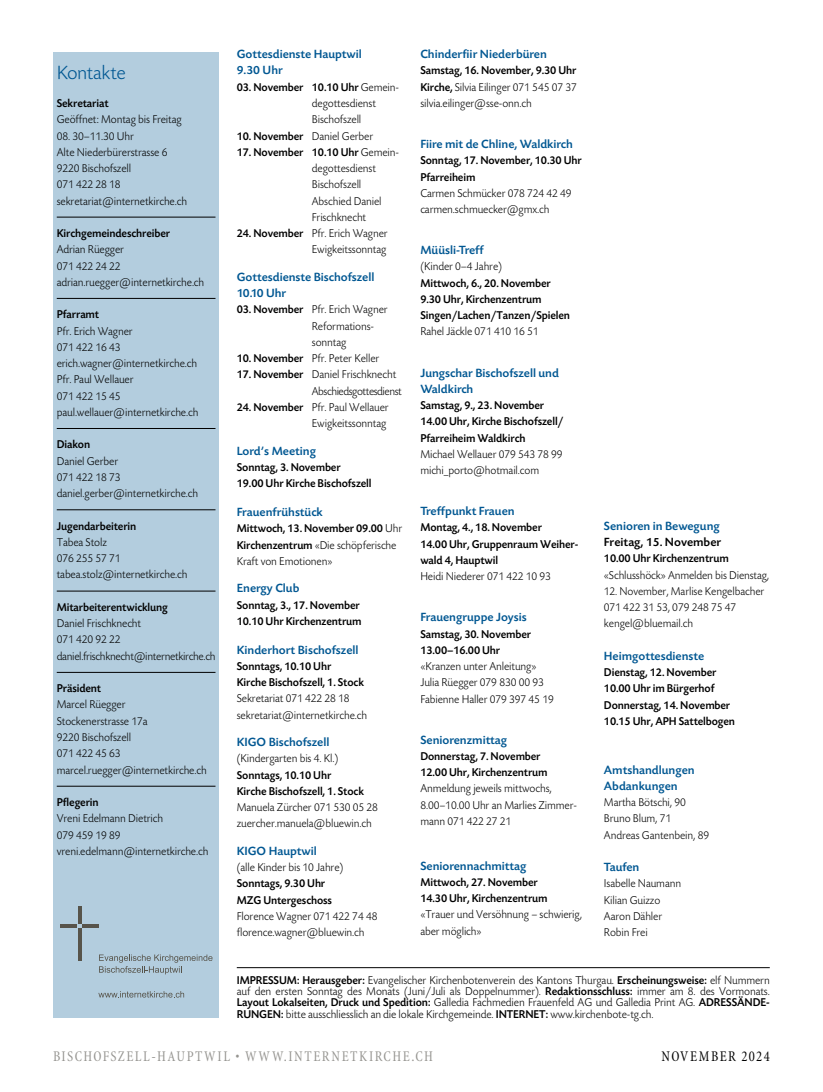
<style>
.page{position:relative;width:823px;height:1092px;background:#fff}
.page>*{position:absolute;margin:0;border:0;box-sizing:border-box;transform-origin:0 0}
.t1{font:300 20px "Today SBOP";letter-spacing:-.025em;color:#005792}
.t2{font:condensed 15px "Minion";letter-spacing:.105em;color:#959490;scale:.95 1}
.t3{font:condensed 15px "Minion";letter-spacing:.095em;color:#000;scale:.95 1}
.t4{font:500 12.5px/16.2px "Today SBOP";color:#005792}
.t5{font:500 12.5px "Today SBOP";color:#000}
.t6{font:300 11.88px/16.2px "Today SBOP";letter-spacing:-.01em;color:#000;scale:.95 1}
.t7{font:500 11.88px/16.2px "Today SBOP";letter-spacing:-.01em;color:#000;scale:.95 1}
.t8{font:300 11.88px/16.2px "Today SBOP";letter-spacing:-.04em;color:#000;scale:.95 1}
.s1{font-weight:500}
.s2{font-weight:300}
</style>
<div class="page">
<hr style="left:237px;top:967px;width:532px;height:1px;background:#000">
<div style="left:53px;top:52px;width:166px;height:965px;background:#b3cdde"></div>
<hr style="left:57px;top:217px;width:158px;height:1px;background:#000">
<hr style="left:57px;top:298px;width:158px;height:1px;background:#000">
<hr style="left:57px;top:428px;width:158px;height:1px;background:#000">
<hr style="left:57px;top:509px;width:158px;height:1px;background:#000">
<hr style="left:57px;top:591px;width:158px;height:1px;background:#000">
<hr style="left:57px;top:672px;width:158px;height:1px;background:#000">
<hr style="left:57px;top:786px;width:158px;height:1px;background:#000">
<hr style="left:78px;top:928px;width:3px;height:32px;background:#57544b">
<hr style="left:78px;top:906px;width:3px;height:17px;background:#57544b">
<hr style="left:82px;top:924px;width:17px;height:3px;background:#57544b">
<hr style="left:60px;top:924px;width:17px;height:3px;background:#57544b">
<svg style="left:99px;top:954px;width:113px;height:20px"></svg>
<svg style="left:98px;top:991px;width:86px;height:6px"></svg>
<h1 class="t1" style="left:57px;top:62px;width:70px">Kontakte</h1>
<p class="t7" style="left:57px;top:95px;width:56px">Sekretariat</p>
<p class="t6" style="left:57px;top:112px;width:133px">Geöffnet: Montag bis Freitag</p>
<p class="t6" style="left:57px;top:128px;width:139px">08. 30–11.30 Uhr<br>Alte Niederbürerstrasse 6<br>9220 Bischofszell<br>071 422 28 18 sekretariat@internetkirche.ch</p>
<p class="t7" style="left:57px;top:225px;width:121px">Kirchgemeindeschreiber</p>
<p class="t6" style="left:57px;top:242px;width:157px">Adrian Rüegger<br>071 422 24 22 adrian.ruegger@internetkirche.ch</p>
<p class="t7" style="left:57px;top:307px;width:46px">Pfarramt</p>
<p class="t6" style="left:57px;top:323px;width:150px">Pfr. Erich Wagner<br>071 422 16 43 erich.wagner@internetkirche.ch<br>Pfr. Paul Wellauer<br>071 422 15 45 paul.wellauer@internetkirche.ch</p>
<p class="t7" style="left:57px;top:437px;width:37px">Diakon</p>
<p class="t6" style="left:57px;top:453px;width:150px">Daniel Gerber<br>071 422 18 73 daniel.gerber@internetkirche.ch</p>
<p class="t7" style="left:57px;top:518px;width:85px">Jugendarbeiterin</p>
<p class="t6" style="left:57px;top:534px;width:139px">Tabea Stolz<br>076 255 57 71 tabea.stolz@internetkirche.ch</p>
<p class="t7" style="left:57px;top:599px;width:118px">Mitarbeiterentwicklung</p>
<p class="t6" style="left:57px;top:615px;width:168px">Daniel Frischknecht<br>071 420 92 22 daniel.frischknecht@internetkirche.ch</p>
<p class="t7" style="left:57px;top:680px;width:48px">Präsident</p>
<p class="t6" style="left:57px;top:697px;width:159px">Marcel Rüegger<br>Stockenerstrasse 17a<br>9220 Bischofszell<br>071 422 45 63 marcel.ruegger@internetkirche.ch</p>
<p class="t7" style="left:57px;top:794px;width:46px">Pflegerin</p>
<p class="t6" style="left:57px;top:810px;width:161px">Vreni Edelmann Dietrich<br>079 459 19 89 vreni.edelmann@internetkirche.ch</p>
<p class="t4" style="left:237px;top:46px;width:127px">Gottesdienste Hauptwil<br>9.30 Uhr</p>
<p class="t6" style="left:312px;top:79px;width:93px;text-indent:-75px"><span class="s1">03. November 10.10 Uhr</span> Gemein&shy;degottesdienst<br>Bischofszell</p>
<p class="t6" style="left:237px;top:128px;width:145px"><span class="s1">10. November</span> Daniel Gerber</p>
<p class="t6" style="left:312px;top:144px;width:93px;text-indent:-75px"><span class="s1">17. November 10.10 Uhr</span> Gemein&shy;degottesdienst<br>Bischofszell<br>Abschied Daniel<br>Frischknecht</p>
<p class="t6" style="left:237px;top:225px;width:160px;text-align:right"><span class="s1">24. November</span> Pfr. Erich Wagner<br>Ewigkeitssonntag</p>
<p class="t4" style="left:237px;top:269px;width:139px">Gottesdienste Bischofszell<br>10.10 Uhr</p>
<p class="t6" style="left:312px;top:302px;width:81px;text-indent:-75px"><span class="s1">03. November</span> Pfr. Erich Wagner<br>Reformations&shy;sonntag</p>
<p class="t6" style="left:237px;top:350px;width:151px"><span class="s1">10. November</span> Pfr. Peter Keller</p>
<p class="t8" style="left:312px;top:367px;width:96px;text-indent:-75px"><span class="s1">17. November</span> Daniel Frischknecht<br>Abschiedsgottesdienst</p>
<p class="t6" style="left:237px;top:399px;width:161px;text-align:right"><span class="s1">24. November</span> Pfr. Paul Wellauer<br>Ewigkeitssonntag</p>
<p class="t4" style="left:237px;top:443px;width:81px">Lord’s Meeting</p>
<p class="t7" style="left:237px;top:459px;width:143px">Sonntag, 3. November<br>19.00 Uhr Kirche Bischofszell</p>
<p class="t4" style="left:237px;top:504px;width:87px">Frauenfrühstück</p>
<p class="t7" style="left:237px;top:520px;width:176px">Mittwoch, 13. November 09.00 <span class="s2">Uhr<br></span>Kirchenzentrum <span class="s2">«Die schöpferische<br>Kraft von Emotionen»</span></p>
<p class="t4" style="left:237px;top:580px;width:64px">Energy Club</p>
<p class="t7" style="left:237px;top:597px;width:133px">Sonntag, 3., 17. November<br>10.10 Uhr Kirchenzentrum</p>
<p class="t4" style="left:237px;top:641px;width:123px">Kinderhort Bischofszell</p>
<p class="t7" style="left:237px;top:658px;width:135px">Sonntags, 10.10 Uhr<br>Kirche Bischofszell, 1. Stock</p>
<p class="t6" style="left:237px;top:690px;width:139px">Sekretariat 071 422 28 18 sekretariat@internetkirche.ch</p>
<p class="t4" style="left:237px;top:734px;width:94px">KIGO Bischofszell</p>
<p class="t6" style="left:237px;top:750px;width:108px">(Kindergarten bis 4. Kl.)</p>
<p class="t7" style="left:237px;top:767px;width:135px">Sonntags, 10.10 Uhr<br>Kirche Bischofszell, 1. Stock</p>
<p class="t6" style="left:237px;top:799px;width:150px">Manuela Zürcher 071 530 05 28 zuercher.manuela@bluewin.ch</p>
<p class="t4" style="left:237px;top:843px;width:82px">KIGO Hauptwil</p>
<p class="t6" style="left:237px;top:859px;width:114px">(alle Kinder bis 10 Jahre)</p>
<p class="t7" style="left:237px;top:875px;width:102px">Sonntags, 9.30 Uhr<br>MZG Untergeschoss</p>
<p class="t6" style="left:237px;top:908px;width:149px">Florence Wagner 071 422 74 48 florence.wagner@bluewin.ch</p>
<p class="t4" style="left:420px;top:46px;width:128px">Chinderfiir Niederbüren</p>
<p class="t6" style="left:420px;top:63px;width:166px;text-align:justify"><span class="s1">Samstag, 16. November, 9.30 Uhr Kirche,</span> Silvia Eilinger 071 545 07 37 silvia.eilinger@sse-onn.ch</p>
<p class="t4" style="left:420px;top:136px;width:154px">Fiire mit de Chline, Waldkirch</p>
<p class="t7" style="left:420px;top:153px;width:171px">Sonntag, 17. November, 10.30 Uhr<br>Pfarreiheim</p>
<p class="t6" style="left:420px;top:185px;width:161px">Carmen Schmücker 078 724 42 49 carmen.schmuecker@gmx.ch</p>
<p class="t4" style="left:420px;top:242px;width:65px">Müüsli-Treff</p>
<p class="t6" style="left:420px;top:259px;width:87px">(Kinder 0–4 Jahre)</p>
<p class="t7" style="left:420px;top:275px;width:159px">Mittwoch, 6., 20. November<br>9.30 Uhr, Kirchenzentrum<br>Singen/Lachen/Tanzen/Spielen</p>
<p class="t6" style="left:420px;top:324px;width:126px">Rahel Jäckle 071 410 16 51</p>
<p class="t4" style="left:420px;top:365px;width:140px">Jungschar Bischofszell und<br>Waldkirch</p>
<p class="t7" style="left:420px;top:397px;width:152px">Samstag, 9., 23. November<br>14.00 Uhr, Kirche Bischofszell/<br>Pfarreiheim Waldkirch</p>
<p class="t6" style="left:420px;top:446px;width:151px">Michael Wellauer 079 543 78 99 michi_porto@hotmail.com</p>
<p class="t4" style="left:420px;top:503px;width:96px">Treffpunkt Frauen</p>
<p class="t7" style="left:420px;top:520px;width:168px">Montag, 4., 18. November<br>14.00 Uhr, Gruppenraum Weiher&shy;wald 4, Hauptwil</p>
<p class="t6" style="left:420px;top:568px;width:139px">Heidi Niederer 071 422 10 93</p>
<p class="t4" style="left:420px;top:609px;width:108px">Frauengruppe Joysis</p>
<p class="t7" style="left:420px;top:626px;width:118px">Samstag, 30. November<br>13.00–16.00 Uhr</p>
<p class="t6" style="left:420px;top:658px;width:142px">«Kranzen unter Anleitung»<br>Julia Rüegger 079 830 00 93<br>Fabienne Haller 079 397 45 19</p>
<p class="t4" style="left:420px;top:731px;width:88px">Seniorenzmittag</p>
<p class="t7" style="left:420px;top:748px;width:135px">Donnerstag, 7. November<br>12.00 Uhr, Kirchenzentrum</p>
<p class="t6" style="left:420px;top:781px;width:166px">Anmeldung jeweils mittwochs,<br>8.00–10.00 Uhr an Marlies Zimmer&shy;mann 071 422 27 21</p>
<p class="t4" style="left:420px;top:857px;width:107px">Seniorennachmittag</p>
<p class="t7" style="left:420px;top:874px;width:135px">Mittwoch, 27. November<br>14.30 Uhr, Kirchenzentrum</p>
<p class="t6" style="left:420px;top:906px;width:172px">«Trauer und Versöhnung – schwierig, aber möglich»</p>
<p class="t4" style="left:603px;top:518px;width:117px">Senioren in Bewegung</p>
<p class="t5" style="left:603px;top:535px;width:119px">Freitag, 15. November</p>
<p class="t7" style="left:603px;top:550px;width:133px">10.00 Uhr Kirchenzentrum</p>
<p class="t6" style="left:603px;top:567px;width:175px">«Schlusshöck» Anmelden bis Dienstag,</p>
<p class="t6" style="left:603px;top:583px;width:170px">12. November, Marlise Kengelbacher<br>071 422 31 53, 079 248 75 47 kengel@bluemail.ch</p>
<p class="t4" style="left:603px;top:648px;width:102px">Heimgottesdienste</p>
<p class="t7" style="left:603px;top:664px;width:139px">Dienstag, 12. November<br>10.00 Uhr im Bürgerhof<br>Donnerstag, 14. November<br>10.15 Uhr, APH Sattelbogen</p>
<p class="t4" style="left:603px;top:761px;width:92px">Amtshandlungen<br>Abdankungen</p>
<p class="t6" style="left:603px;top:794px;width:112px">Martha Bötschi, 90<br>Bruno Blum, 71<br>Andreas Gantenbein, 89</p>
<p class="t4" style="left:603px;top:859px;width:37px">Taufen</p>
<p class="t6" style="left:603px;top:875px;width:83px">Isabelle Naumann<br>Kilian Guizzo<br>Aaron Dähler<br>Robin Frei</p>
<p class="t6" style="left:237px;top:974px;width:562px;line-height:11.2px;text-align:justify"><span class="s1">IMPRESSUM: Herausgeber:</span> Evangelischer Kirchenbotenverein des Kantons Thurgau. <span class="s1">Erscheinungsweise:</span> elf Nummern auf den ersten Sonntag des Monats (Juni/Juli als Doppelnummer). <span class="s1">Redaktionsschluss:</span> immer am 8. des Vormonats.<br><span class="s1">Layout Lokalseiten, Druck und Spedition:</span> Galledia Fachmedien Frauenfeld AG und Galledia Print AG. <span class="s1">ADRESSÄNDE-RUNGEN:</span> bitte ausschliesslich an die lokale Kirchgemeinde. <span class="s1">INTERNET:</span> www.kirchenbote-tg.ch.</p>
<p class="t2" style="left:53px;top:1048px;width:401px">BISCHOFSZELL-HAUPTWIL • WWW.INTERNETKIRCHE.CH</p>
<p class="t3" style="left:661px;top:1048px;width:115px">NOVEMBER 2024</p>
</div>
